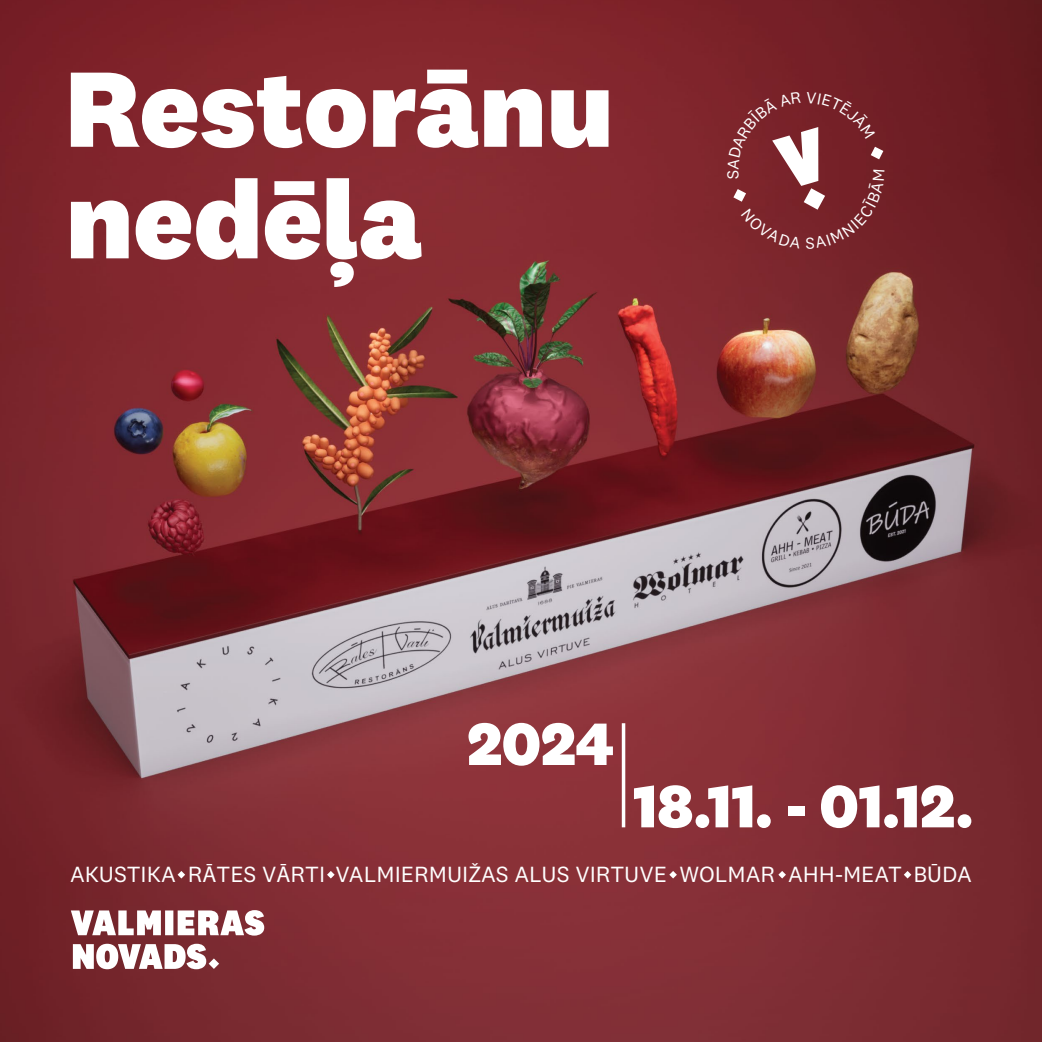
<style>
.page{position:relative;width:1042px;height:1042px;background:#fff}
.page>*{position:absolute;margin:0;border:0;box-sizing:border-box;transform-origin:0 0}
.t1{font:800 110.95px/111.5px "National 2";color:#fff}
.t2{font:800 61.95px "National 2";color:#fff}
.t3{font:22.93px "Test National 2";color:#fff}
.s1{font-family:"Myriad Pro"}
</style>
<div class="page">
<img style="left:0;top:0;width:1042px;height:1042px">
<svg style="left:71px;top:910px;width:193px;height:59px"></svg>
<hr style="left:622px;top:723px;width:3px;height:104px;background:#fff">
<svg style="left:327px;top:871px;width:8px;height:7px"></svg>
<svg style="left:178px;top:871px;width:7px;height:7px"></svg>
<svg style="left:669px;top:871px;width:8px;height:7px"></svg>
<svg style="left:778px;top:871px;width:8px;height:7px"></svg>
<svg style="left:904px;top:871px;width:7px;height:7px"></svg>
<svg style="left:727px;top:92px;width:157px;height:157px;background:#83343a"></svg>
<h1 class="t1" style="left:65px;top:52px;width:550px">Restorānu nedēļa</h1>
<h2 class="t2" style="left:467px;top:705px;width:148px">2024</h2>
<h2 class="t2" style="left:633px;top:767px;width:342px">18.11. - 01.12.</h2>
<p class="t3" style="left:70px;top:861px;width:903px">AKUSTIKA R<span class="s1">Ā</span>TES V<span class="s1">Ā</span>RTI VALMIERMUI<span class="s1">Ž</span>AS ALUS VIRTUVE WOLMAR AHH-MEAT B<span class="s1">Ū</span>DA</p>
</div>
